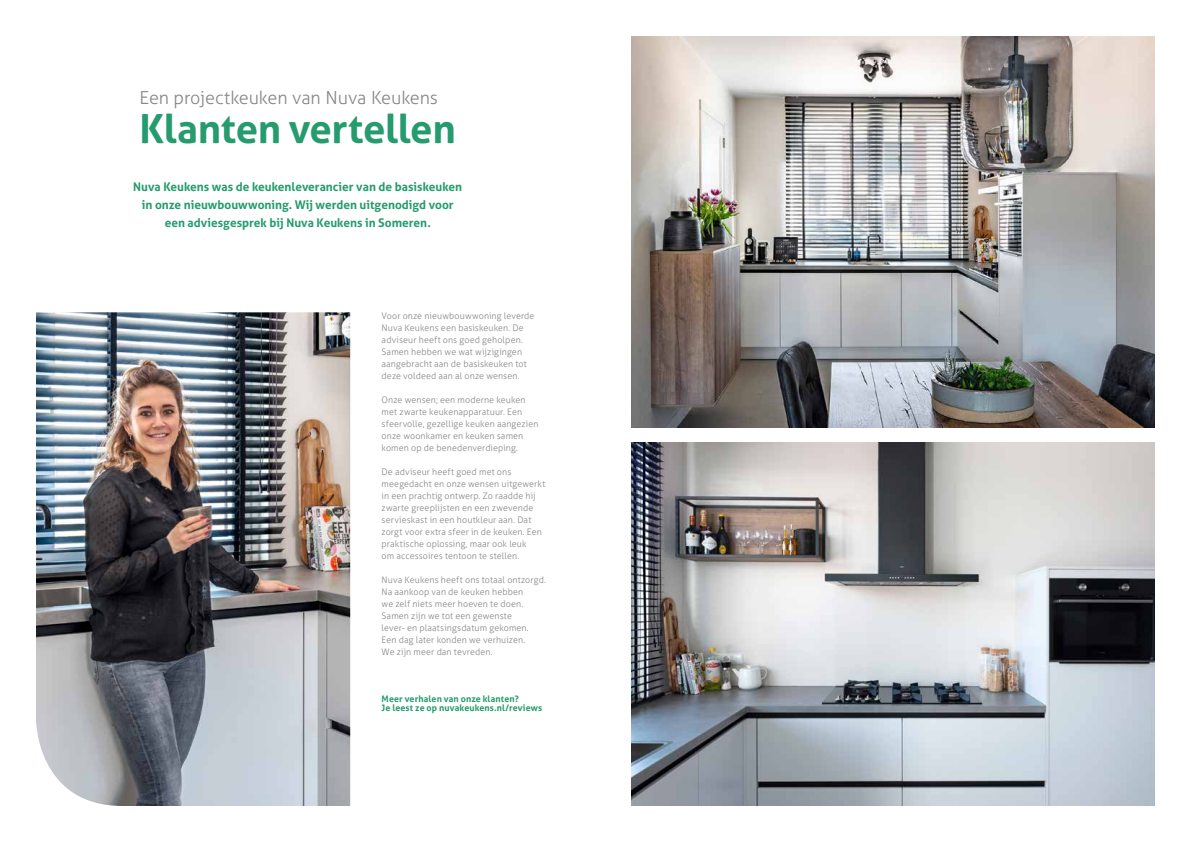
<style>
.page{position:relative;width:1191px;height:842px;background:#fff}
.page>*{position:absolute;margin:0;border:0;box-sizing:border-box;transform-origin:0 0}
.t1{font:700 40px "Aller";letter-spacing:-.01em;color:#259b6e}
.t2{font:300 18px "Aller";letter-spacing:-.01em;color:#878787}
.t3{font:700 12px/18px "Aller";color:#259b6e;text-align:center}
.t4{font:300 9px/12px "Aller";letter-spacing:.01em;color:#878787}
.t5{font:700 9px/9px "Aller";letter-spacing:.01em;color:#259b6e}
</style>
<div class="page">
<img style="left:36px;top:312px;width:314px;height:494px">
<img style="left:631px;top:36px;width:524px;height:391px">
<img style="left:631px;top:442px;width:524px;height:364px">
<h2 class="t2" style="left:140px;top:87px;width:300px">Een projectkeuken van Nuva Keukens</h2>
<h1 class="t1" style="left:140px;top:104px;width:318px">Klanten vertellen</h1>
<h3 class="t3" style="left:133px;top:178px;width:330px">Nuva Keukens was de keukenleverancier van de basiskeuken in onze nieuwbouwwoning. Wij werden uitgenodigd voor een adviesgesprek bij Nuva Keukens in Someren.</h3>
<p class="t4" style="left:381px;top:310px;width:154px">Voor onze nieuwbouwwoning leverde Nuva Keukens een basiskeuken. De adviseur heeft ons goed geholpen.<br>Samen hebben we wat wijzigingen aangebracht aan de basiskeuken tot deze voldeed aan al onze wensen.</p>
<p class="t4" style="left:381px;top:394px;width:158px">Onze wensen; een moderne keuken met zwarte keukenapparatuur. Een sfeervolle, gezellige keuken aangezien onze woonkamer en keuken samen komen op de benedenverdieping.</p>
<p class="t4" style="left:381px;top:466px;width:165px">De adviseur heeft goed met ons meegedacht en onze wensen uitgewerkt in een prachtig ontwerp. Zo raadde hij zwarte greeplijsten en een zwevende servieskast in een houtkleur aan. Dat zorgt voor extra sfeer in de keuken. Een praktische oplossing, maar ook leuk<br>om accessoires tentoon te stellen.</p>
<p class="t4" style="left:381px;top:574px;width:166px">Nuva Keukens heeft ons totaal ontzorgd.<br>Na aankoop van de keuken hebben<br>we zelf niets meer hoeven te doen.<br>Samen zijn we tot een gewenste<br>lever- en plaatsingsdatum gekomen.<br>Een dag later konden we verhuizen.<br>We zijn meer dan tevreden.</p>
<p class="t5" style="left:381px;top:695px;width:162px">Meer verhalen van onze klanten?<br>Je leest ze op nuvakeukens.nl/reviews</p>
</div>
